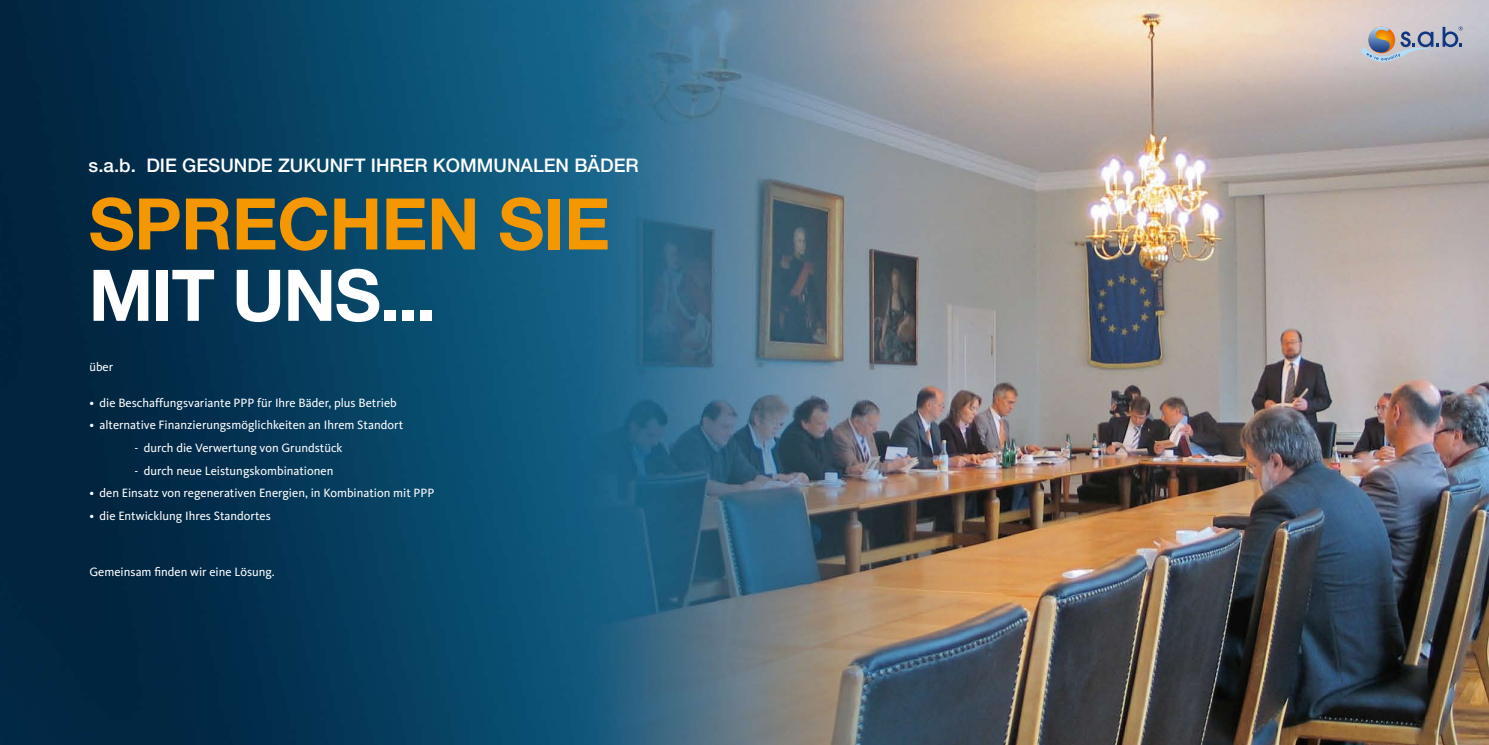
<style>
.page{position:relative;width:1489px;height:745px;background:#fff}
.page>*{position:absolute;margin:0;border:0;box-sizing:border-box;transform-origin:0 0}
.t1{font:700 71.25px "Helvetica Neue";letter-spacing:-.01em;color:#f49700}
.t2{font:700 71.25px "Helvetica Neue";letter-spacing:-.02em;color:#fff}
.t3{font:500 18.75px "Helvetica Neue";color:#fff}
.t4{font:12.5px "CDU Kievit";color:#fff}
</style>
<div class="page">
<img style="left:0;top:0;width:1488px;height:744px">
<svg style="left:1360px;top:26px;width:102px;height:36px"></svg>
<h2 class="t3" style="left:89px;top:154px;width:551px">S.A.B. DIE GESUNDE ZUKUNFT IHRER KOMMUNALEN BÄDER</h2>
<h1 class="t1" style="left:89px;top:180px;width:523px">SPRECHEN SIE</h1>
<h1 class="t2" style="left:89px;top:251px;width:349px">MIT UNS...</h1>
<p class="t4" style="left:89px;top:359px;width:25px">über</p>
<p class="t4" style="left:89px;top:395px;width:309px">• die Beschaffungsvariante PPP für Ihre Bäder, plus Betrieb</p>
<p class="t4" style="left:89px;top:418px;width:315px">• alternative Finanzierungsmöglichkeiten an Ihrem Standort</p>
<p class="t4" style="left:134px;top:440px;width:210px">- durch die Verwertung von Grundstück</p>
<p class="t4" style="left:134px;top:463px;width:200px">- durch neue Leistungskombinationen</p>
<p class="t4" style="left:89px;top:485px;width:346px">• den Einsatz von regenerativen Energien, in Kombination mit PPP</p>
<p class="t4" style="left:89px;top:508px;width:183px">• die Entwicklung Ihres Standortes</p>
<p class="t4" style="left:89px;top:564px;width:187px">Gemeinsam finden wir eine Lösung.</p>
</div>
